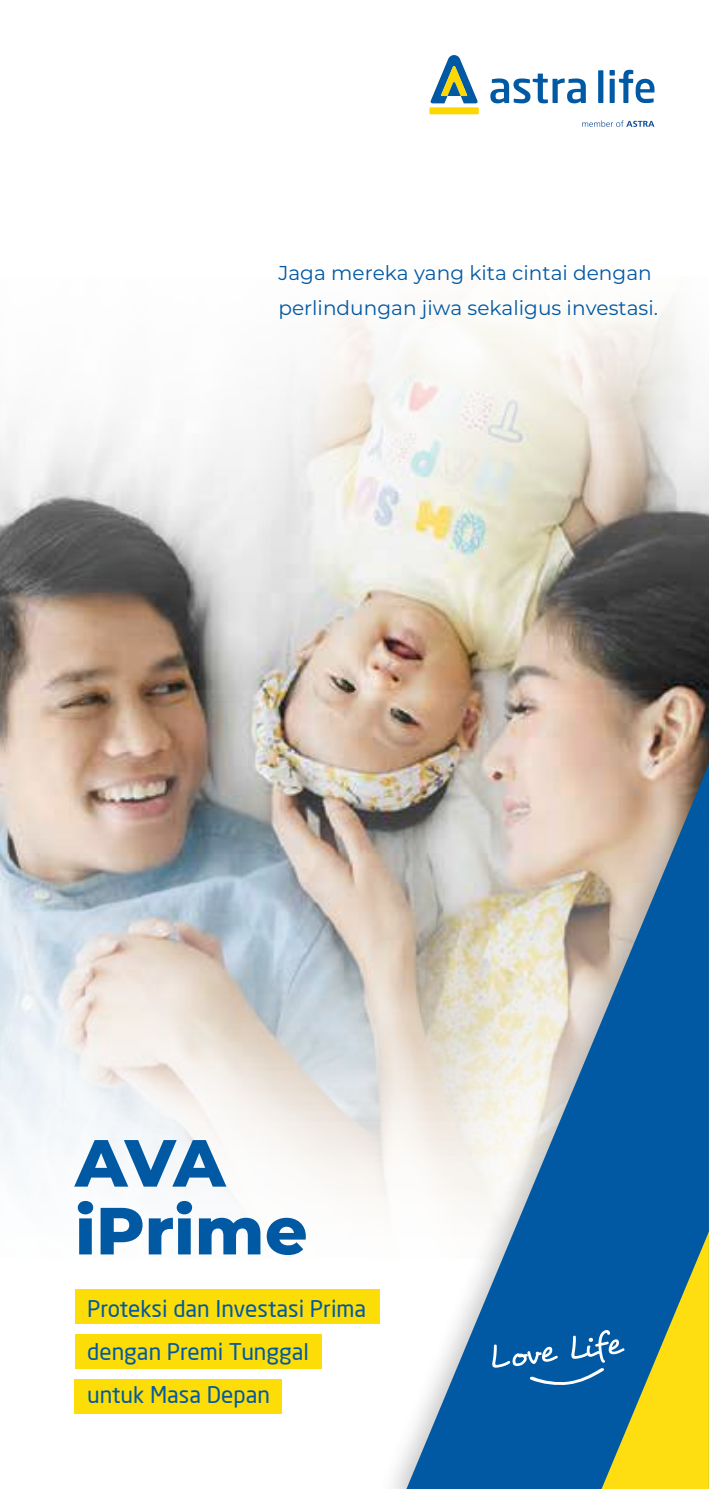
<style>
.page{position:relative;width:709px;height:1489px;background:#fff}
.page>*{position:absolute;margin:0;border:0;box-sizing:border-box;transform-origin:0 0}
.t1{font:800 66.5px/67.8px "Montserrat";color:#0159a4}
.t2{font:22.5px/42.8px "Neo Sans Pro";color:#0159a4}
.t3{font:20px/35.2px "Montserrat";color:#0159a4}
</style>
<div class="page">
<img style="left:1px;top:305px;width:689px;height:385px">
<img style="left:1px;top:690px;width:364px;height:714px">
<img style="left:365px;top:371px;width:344px;height:1117px">
<svg style="left:406px;top:763px;width:303px;height:725px;background:#95acbc"></svg>
<svg style="left:492px;top:1231px;width:217px;height:257px;background:#467e82"></svg>
<div style="left:429px;top:107px;width:50px;height:7px;background:#fcd800"></div>
<svg style="left:430px;top:55px;width:48px;height:48px"></svg>
<svg style="left:490px;top:74px;width:96px;height:29px"></svg>
<svg style="left:598px;top:70px;width:5px;height:33px"></svg>
<svg style="left:609px;top:70px;width:45px;height:33px"></svg>
<svg style="left:582px;top:120px;width:72px;height:7px"></svg>
<div style="left:75px;top:1289px;width:304px;height:34px;background:#fddd07"></div>
<div style="left:75px;top:1334px;width:247px;height:34px;background:#fddd07"></div>
<div style="left:75px;top:1378px;width:207px;height:35px;background:#fddd07"></div>
<p class="t3" style="left:278px;top:254px;width:381px">Jaga mereka yang kita cintai dengan perlindungan jiwa sekaligus investasi.</p>
<h1 class="t1" style="left:75px;top:1125px;width:234px">AVA iPrime</h1>
<p class="t2" style="left:87px;top:1287px;width:281px">Proteksi dan Investasi Prima dengan Premi Tunggal untuk Masa Depan</p>
</div>
